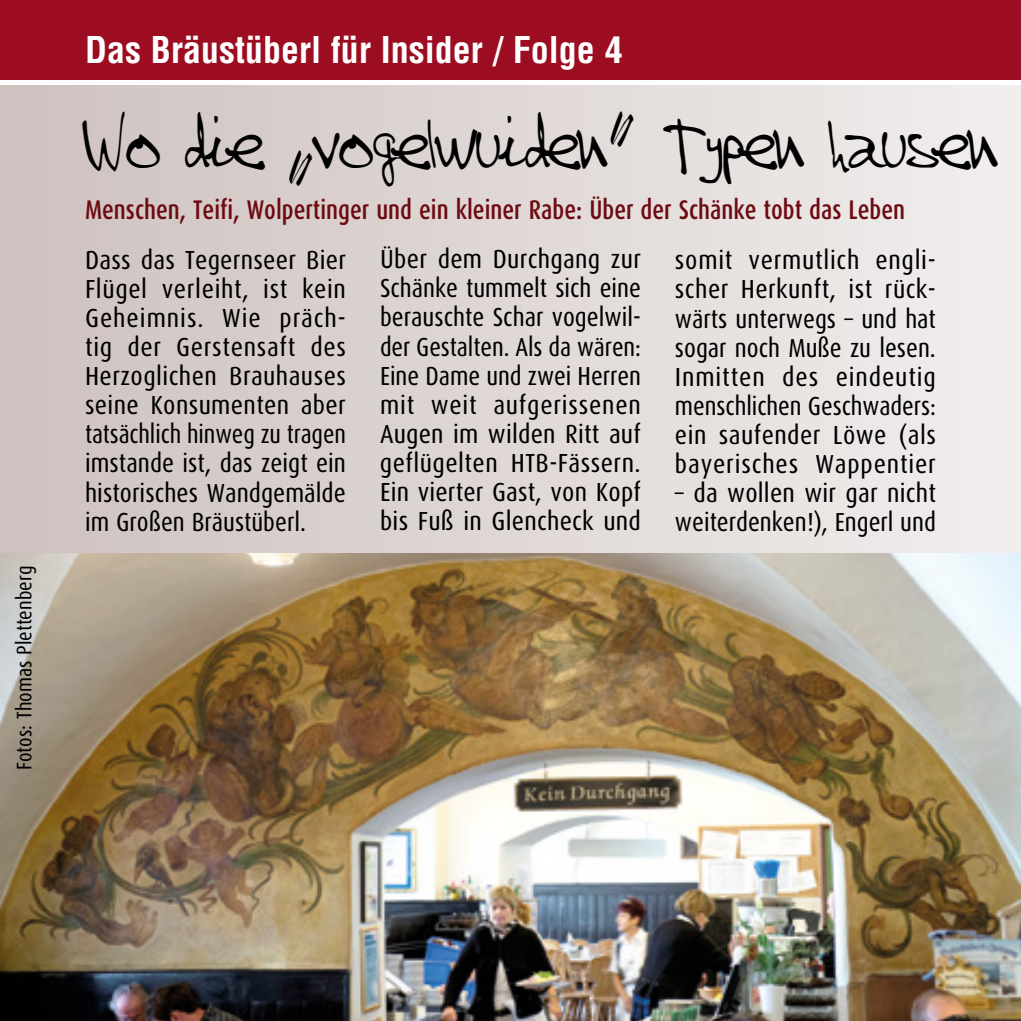
<style>
.page{position:relative;width:1021px;height:1021px;background:#fff}
.page>*{position:absolute;margin:0;border:0;box-sizing:border-box;transform-origin:0 0}
.t1{font:57px "Steve Hand";letter-spacing:.02em;color:#000;scale:.77 1}
.t2{font:700 condensed 36px "Helvetica";color:#fff}
.t3{font:500 27px "Dax Condensed";color:#6e0a11;scale:.94 1}
.t4{font:26.1px/29.1px "Dax Condensed";letter-spacing:.005em;color:#000;text-align:justify;scale:1.04 1}
.t5{font:21px "Dax Condensed";color:#000}
</style>
<div class="page">
<div style="left:0;top:0;width:1020px;height:80px;background:#9d0d21"></div>
<div style="left:0;top:85px;width:1020px;height:935px;background:linear-gradient(to right,#cdc2be,#f1eeed)"></div>
<img style="left:0;top:553px;width:1020px;height:467px">
<p class="t5" style="left:13px;top:770px;width:206px;rotate:-90deg">Fotos: Thomas Plettenberg</p>
<h2 class="t2" style="left:85px;top:27px;width:539px">Das Bräustüberl für Insider / Folge 4</h2>
<h1 class="t1" style="left:314px;top:101px;width:889px">vogelwuiden“ Typen hausen</h1>
<p class="t3" style="left:85px;top:195px;width:874px">Menschen, Teifi, Wolpertinger und ein kleiner Rabe: Über der Schänke tobt das Leben</p>
<p class="t4" style="left:380px;top:245px;width:252px">Über dem Durchgang zur Schänke tummelt sich eine berauschte Schar vogelwil&shy;der Gestalten. Als da wären:<br>Eine Dame und zwei Herren mit weit aufgerissenen Augen im wilden Ritt auf geflügelten HTB-Fässern.<br>Ein vierter Gast, von Kopf bis Fuß in Glencheck und</p>
<p class="t4" style="left:675px;top:246px;width:252px">somit vermutlich engli&shy;scher Herkunft, ist rück&shy;wärts unterwegs – und hat sogar noch Muße zu lesen.<br>Inmitten des eindeutig menschlichen Geschwaders: ein saufender Löwe (als bayerisches Wappentier</p>
<h1 class="t1" style="left:85px;top:101px;width:230px">Wo die</h1>
<h1 class="t1" style="left:287px;top:140px;width:36px">“</h1>
<p class="t4" style="left:85px;top:245px;width:252px">Dass das Tegernseer Bier Flügel verleiht, ist kein Geheimnis. Wie präch&shy;tig der Gerstensaft des Herzoglichen Brauhauses seine Konsumenten aber tatsächlich hinweg zu tragen imstande ist, das zeigt ein historisches Wandgemälde im Großen Bräustüberl.</p>
<p class="t4" style="left:675px;top:479px;width:252px">– da wollen wir gar nicht weiterdenken!), Engerl und</p>
</div>
